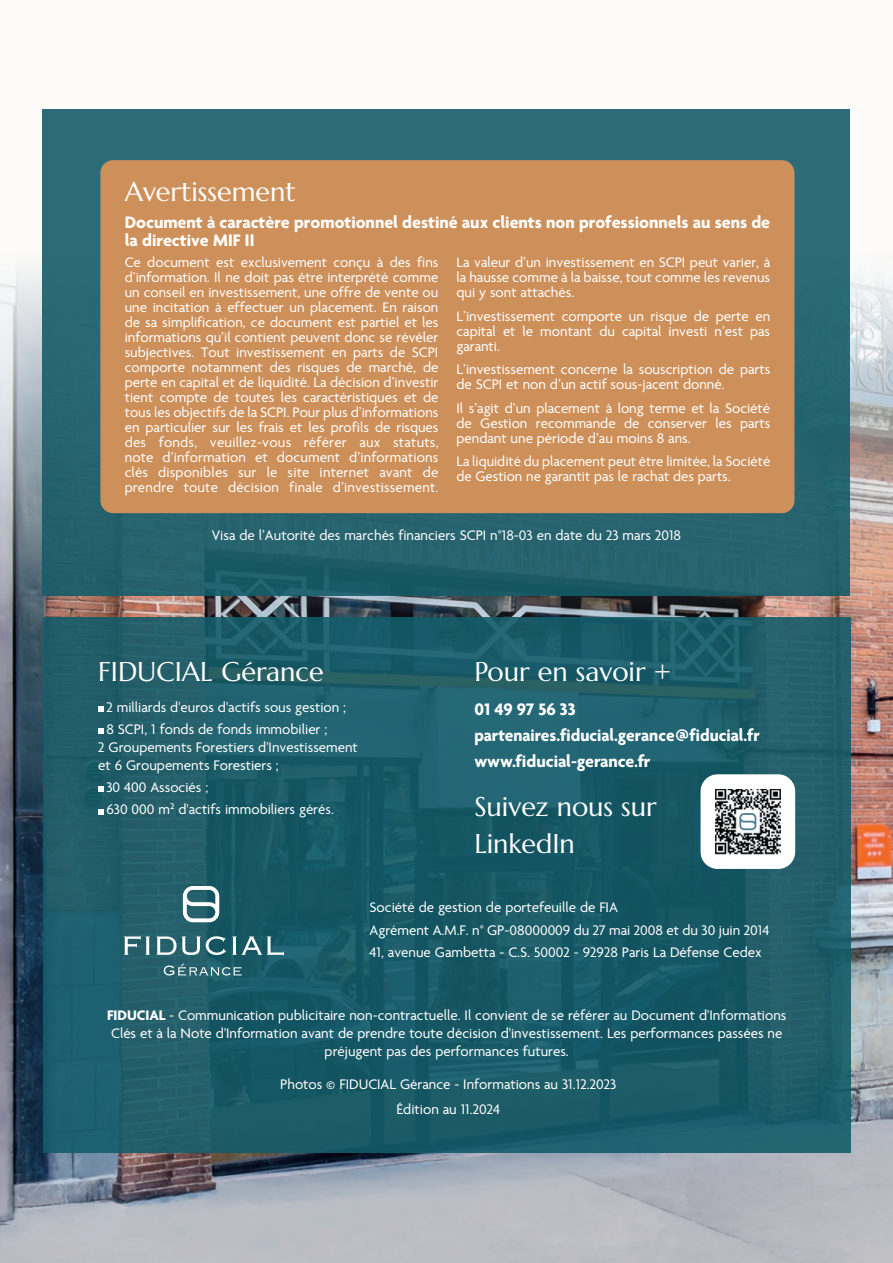
<style>
.page{position:relative;width:893px;height:1263px;background:#fff}
.page>*{position:absolute;margin:0;border:0;box-sizing:border-box;transform-origin:0 0}
.t1{font:27px "Marcellus";color:#fff}
.t2{font:700 18px/18px "Agenda One";color:#fff}
.t3{font:15px/15px "Agenda One";color:#fff;text-align:justify}
.s1{font-weight:700}
</style>
<div class="page">
<img style="left:0;top:109px;width:893px;height:1154px">
<div style="left:43px;top:110px;width:807px;height:486px;background:linear-gradient(to bottom,#2d6f7b,#225f6b)"></div>
<div style="left:100px;top:160px;width:694px;height:353px;background:#ce905a;border-radius:13px"></div>
<div style="left:43px;top:617px;width:808px;height:535px;background:linear-gradient(to right,#1d5d69,#1b5b68)"></div>
<svg style="left:124px;top:936px;width:26px;height:19px"></svg>
<svg style="left:156px;top:936px;width:70px;height:19px"></svg>
<svg style="left:232px;top:936px;width:52px;height:19px"></svg>
<svg style="left:164px;top:964px;width:77px;height:12px"></svg>
<svg style="left:183px;top:886px;width:36px;height:36px"></svg>
<svg style="left:98px;top:706px;width:6px;height:6px"></svg>
<svg style="left:98px;top:728px;width:6px;height:6px"></svg>
<svg style="left:98px;top:786px;width:6px;height:6px"></svg>
<svg style="left:98px;top:809px;width:6px;height:5px"></svg>
<div style="left:701px;top:774px;width:94px;height:95px;background:#fff;border-radius:17px"></div>
<img style="left:715px;top:789px;width:65px;height:65px">
<svg style="left:738px;top:810px;width:20px;height:21px"></svg>
<svg style="left:739px;top:813px;width:17px;height:17px"></svg>
<p class="t1" style="left:125px;top:175px;width:173px">Avertissement</p>
<p class="t2" style="left:125px;top:213px;width:647px">Document à caractère promotionnel destiné aux clients non professionnels au sens de la directive MIF II</p>
<p class="t3" style="left:125px;top:255px;width:315px">Ce document est exclusivement conçu à des fins d’information. Il ne doit pas être interprété comme un conseil en investissement, une offre de vente ou une incitation à effectuer un placement. En raison de sa simplification, ce document est partiel et les informations qu’il contient peuvent donc se révéler subjectives. Tout investissement en parts de SCPI comporte notamment des risques de marché, de perte en capital et de liquidité. La décision d’investir tient compte de toutes les caractéristiques et de tous les objectifs de la SCPI. Pour plus d’informations en particulier sur les frais et les profils de risques des fonds, veuillez-vous référer aux statuts, note d’information et document d’informations clés disponibles sur le site internet avant de prendre toute décision finale d’investissement.</p>
<p class="t3" style="left:456px;top:255px;width:315px">La valeur d’un investissement en SCPI peut varier, à la hausse comme à la baisse, tout comme les revenus qui y sont attachés.</p>
<p class="t3" style="left:456px;top:309px;width:315px">L’investissement comporte un risque de perte en capital et le montant du capital investi n’est pas garanti.</p>
<p class="t3" style="left:456px;top:362px;width:315px">L’investissement concerne la souscription de parts de SCPI et non d’un actif sous-jacent donné.</p>
<p class="t3" style="left:456px;top:401px;width:315px">Il s’agit d’un placement à long terme et la Société de Gestion recommande de conserver les parts pendant une période d’au moins 8 ans.</p>
<p class="t3" style="left:456px;top:454px;width:315px">La liquidité du placement peut être limitée, la Société de Gestion ne garantit pas le rachat des parts.</p>
<p class="t3" style="left:212px;top:528px;width:471px">Visa de l’Autorité des marchés financiers SCPI n°18-03 en date du 23 mars 2018</p>
<p class="t1" style="left:98px;top:654px;width:227px">FIDUCIAL Gérance</p>
<p class="t3" style="left:106px;top:699px;width:241px">2 milliards d'euros d'actifs sous gestion ;</p>
<p class="t3" style="left:98px;top:720px;width:261px;line-height:18px;text-align:left;text-indent:8px">8 SCPI, 1 fonds de fonds immobilier ;<br>2 Groupements Forestiers d'Investissement et 6 Groupements Forestiers ;</p>
<p class="t3" style="left:106px;top:780px;width:103px">30 400 Associés ;</p>
<p class="t3" style="left:106px;top:802px;width:229px">630 000 m² d'actifs immobiliers gérés.</p>
<p class="t1" style="left:474px;top:654px;width:198px">Pour en savoir +</p>
<p class="t2" style="left:474px;top:700px;width:103px">01 49 97 56 33</p>
<p class="t2" style="left:474px;top:726px;width:287px">partenaires.fiducial.gerance@fiducial.fr</p>
<p class="t2" style="left:474px;top:752px;width:178px">www.fiducial-gerance.fr</p>
<p class="t1" style="left:474px;top:790px;width:184px">Suivez nous sur</p>
<p class="t1" style="left:474px;top:827px;width:102px">LinkedIn</p>
<p class="t3" style="left:370px;top:900px;width:250px">Société de gestion de portefeuille de FIA</p>
<p class="t3" style="left:370px;top:923px;width:401px">Agrément A.M.F. n° GP-08000009 du 27 mai 2008 et du 30 juin 2014</p>
<p class="t3" style="left:370px;top:945px;width:394px">41, avenue Gambetta - C.S. 50002 - 92928 Paris La Défense Cedex</p>
<p class="t3" style="left:107px;top:1006px;width:681px;line-height:18px;text-align:center"><span class="s1">FIDUCIAL</span> - Communication publicitaire non-contractuelle. Il convient de se référer au Document d'Informations<br>Clés et à la Note d'Information avant de prendre toute décision d'investissement. Les performances passées ne préjugent pas des performances futures.</p>
<p class="t3" style="left:280px;top:1076px;width:338px">Photos © FIDUCIAL Gérance - Informations au 31.12.2023</p>
<p class="t3" style="left:396px;top:1102px;width:105px">Édition au 11.2024</p>
</div>
